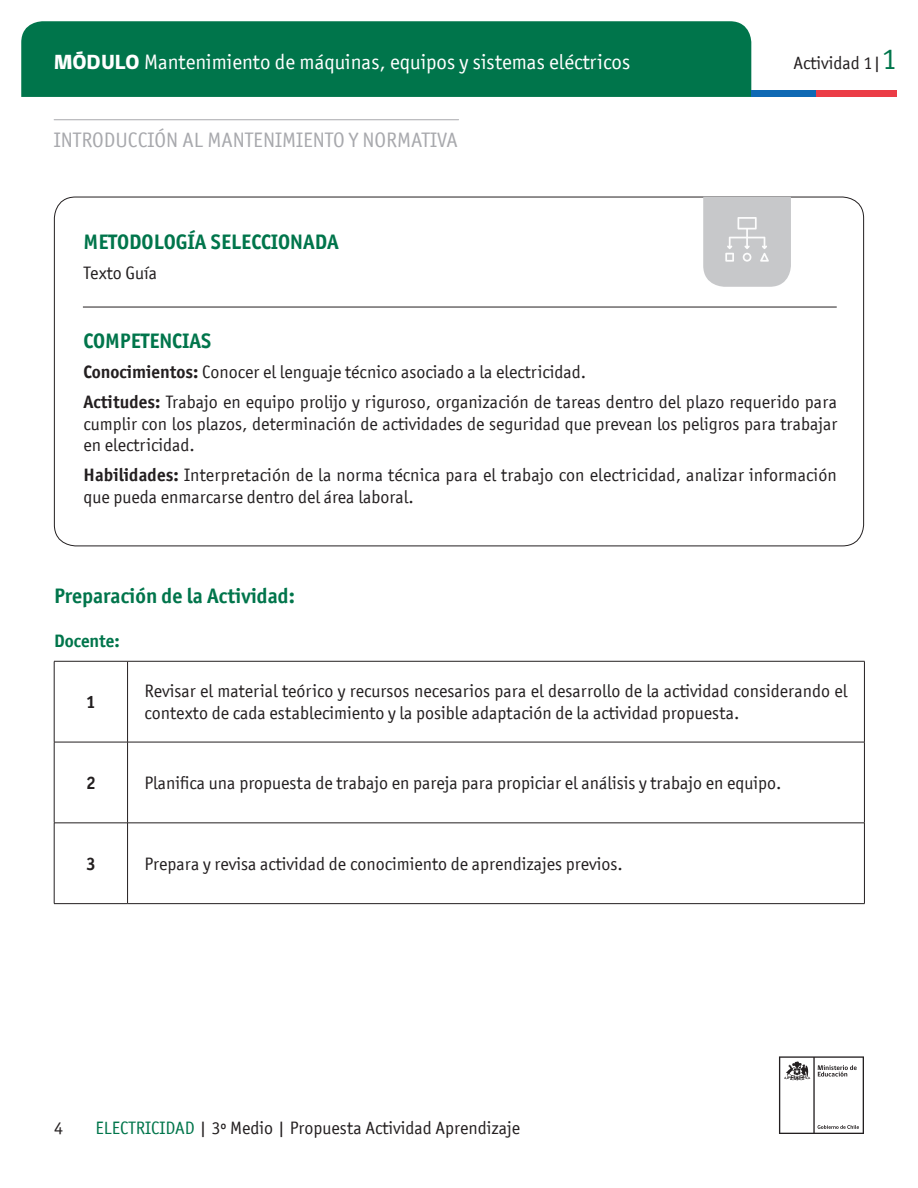
<style>
.page{position:relative;width:918px;height:1188px;background:#fff}
.page>*{position:absolute;margin:0;border:0;box-sizing:border-box;transform-origin:0 0}
.t1{font:700 21px "Officina San ITC";color:#00754b}
.t2{font:21px "Officina San ITC";color:#fff}
.t3{font:21px "Officina San ITC";color:#a8a9ad}
.t4{font:18px/21.6px "Officina San ITC";color:#231f20}
.t5{font:700 18px "Officina San ITC";color:#00754b}
.t6{font:700 18px "Officina San ITC";color:#231f20}
.s1{font-family:"gob CL";font-weight:800}
.s2{font-size:30px;color:#00754b}
.s3{font-weight:700}
.s4{color:#00754b}
</style>
<div class="page">
<svg style="left:779px;top:1056px;width:85px;height:78px"></svg>
<div style="left:21px;top:21px;width:730px;height:76px;background:#00754b"></div>
<div style="left:751px;top:90px;width:65px;height:7px;background:#0f69b4"></div>
<div style="left:816px;top:90px;width:81px;height:7px;background:#eb3c46"></div>
<svg style="left:703px;top:197px;width:88px;height:90px;background:#cbcccd"></svg>
<hr style="left:83px;top:307px;width:754px;height:1px;background:#231f20">
<hr style="left:54px;top:742px;width:74px;height:1px;background:#231f20">
<hr style="left:128px;top:742px;width:737px;height:1px;background:#231f20">
<hr style="left:54px;top:823px;width:74px;height:1px;background:#231f20">
<hr style="left:128px;top:823px;width:737px;height:1px;background:#231f20">
<hr style="left:54px;top:903px;width:74px;height:1px;background:#231f20">
<hr style="left:128px;top:903px;width:737px;height:1px;background:#231f20">
<hr style="left:127px;top:661px;width:1px;height:81px;background:#231f20">
<hr style="left:127px;top:742px;width:1px;height:81px;background:#231f20">
<hr style="left:127px;top:823px;width:1px;height:80px;background:#231f20">
<hr style="left:54px;top:661px;width:74px;height:1px;background:#231f20">
<hr style="left:54px;top:661px;width:1px;height:81px;background:#231f20">
<hr style="left:128px;top:661px;width:737px;height:1px;background:#231f20">
<hr style="left:864px;top:661px;width:1px;height:81px;background:#231f20">
<hr style="left:54px;top:742px;width:1px;height:81px;background:#231f20">
<hr style="left:864px;top:742px;width:1px;height:81px;background:#231f20">
<hr style="left:54px;top:823px;width:1px;height:80px;background:#231f20">
<hr style="left:864px;top:823px;width:1px;height:80px;background:#231f20">
<hr style="left:54px;top:119px;width:405px;height:1px;background:#a8a9ad">
<p class="t2" style="left:54px;top:50px;width:578px"><span class="s1">MÓDULO</span> Mantenimiento de máquinas, equipos y sistemas eléctricos</p>
<p class="t4" style="left:794px;top:52px;width:105px">Actividad 1|<span class="s2">1</span></p>
<p class="t3" style="left:54px;top:128px;width:405px">INTRODUCCIÓN AL MANTENIMIENTO Y NORMATIVA</p>
<p class="t1" style="left:84px;top:228px;width:257px">METODOLOGÍA SELECCIONADA</p>
<p class="t4" style="left:84px;top:262px;width:75px">Texto Guía</p>
<p class="t1" style="left:84px;top:328px;width:129px">COMPETENCIAS</p>
<p class="t4" style="left:84px;top:361px;width:504px"><span class="s3">Conocimientos:</span> Conocer el lenguaje técnico asociado a la electricidad.</p>
<p class="t4" style="left:84px;top:391px;width:755px;text-align:justify"><span class="s3">Actitudes:</span> Trabajo en equipo prolijo y riguroso, organización de tareas dentro del plazo requerido para cumplir con los plazos, determinación de actividades de seguridad que prevean los peligros para trabajar en electricidad.</p>
<p class="t4" style="left:84px;top:464px;width:755px"><span class="s3">Habilidades:</span> Interpretación de la norma técnica para el trabajo con electricidad, analizar información que pueda enmarcarse dentro del área laboral.</p>
<p class="t1" style="left:54px;top:583px;width:243px">Preparación de la Actividad:</p>
<p class="t5" style="left:54px;top:629px;width:67px">Docente:</p>
<p class="t6" style="left:86px;top:691px;width:11px">1</p>
<p class="t4" style="left:145px;top:680px;width:704px">Revisar el material teórico y recursos necesarios para el desarrollo de la actividad considerando el contexto de cada establecimiento y la posible adaptación de la actividad propuesta.</p>
<p class="t6" style="left:86px;top:772px;width:11px">2</p>
<p class="t4" style="left:145px;top:772px;width:638px">Planifica una propuesta de trabajo en pareja para propiciar el análisis y trabajo en equipo.</p>
<p class="t6" style="left:86px;top:852px;width:11px">3</p>
<p class="t4" style="left:145px;top:853px;width:480px">Prepara y revisa actividad de conocimiento de aprendizajes previos.</p>
<p class="t4" style="left:54px;top:1117px;width:10px">4</p>
<p class="t4" style="left:95px;top:1117px;width:426px"><span class="s4">ELECTRICIDAD</span> | 3º Medio | Propuesta Actividad Aprendizaje</p>
</div>
